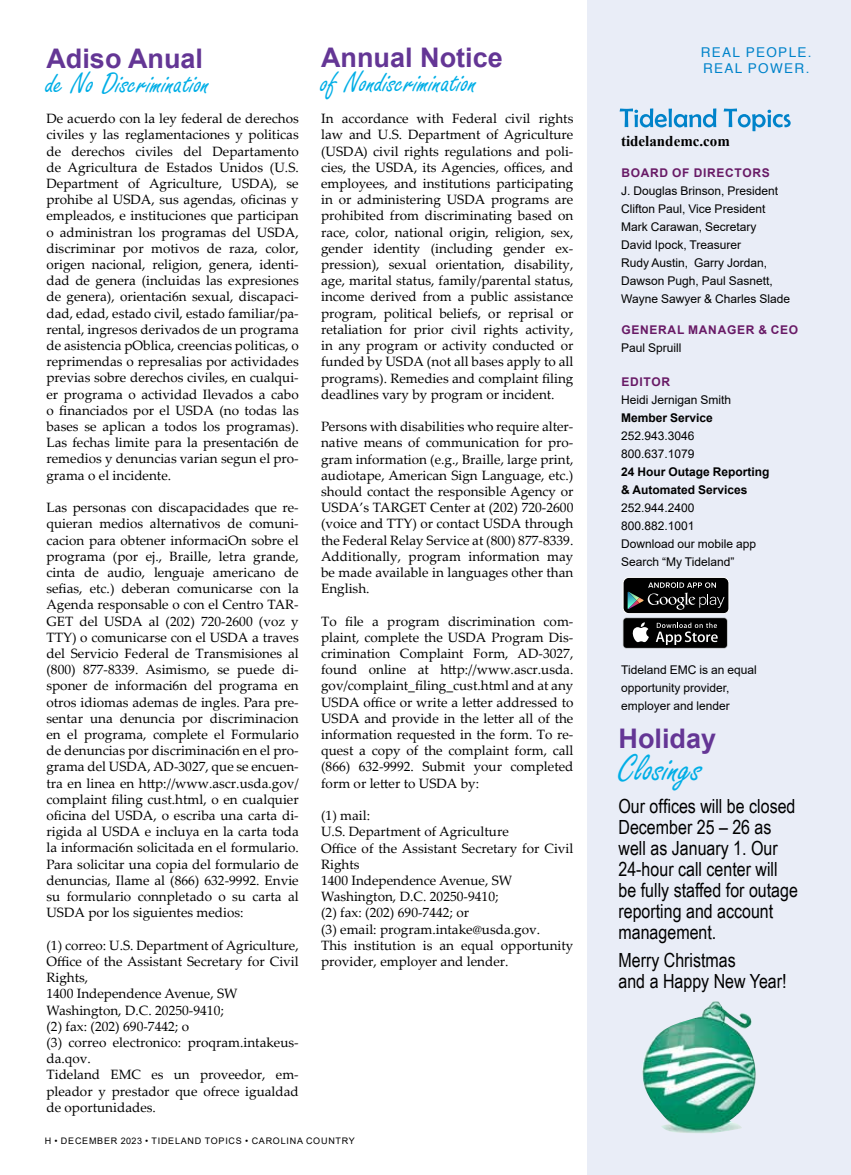
<style>
.page{position:relative;width:851px;height:1175px;background:#fff}
.page>*{position:absolute;margin:0;border:0;box-sizing:border-box;transform-origin:0 0}
.t1{font:40.5px "Freestyle Script";color:#00aee6}
.t2{font:31.5px "Freestyle Script";color:#00aee6}
.t3{font:700 27px "Arial";color:#643695}
.t4{font:19.5px/21px "Arial Narrow";color:#000}
.t5{font:700 15px "Times New Roman";color:#000}
.t6{font:13.5px/16.2px "Palatino Linotype";color:#000;text-align:justify}
.t7{font:13.5px "Helvetica";letter-spacing:.1em;color:#0083ca}
.t8{font:12px/18px "Arial";color:#000}
.t9{font:700 12px/18px "Arial";color:#000}
.t10{font:700 12px "Arial";letter-spacing:.06em;color:#681a66}
.t11{font:9px "Arial";letter-spacing:.085em;color:#000}
</style>
<div class="page">
<div style="left:587px;top:0;width:263px;height:1174px;background:#e9edf7"></div>
<svg style="left:619px;top:108px;width:171px;height:23px"></svg>
<img style="left:642px;top:1001px;width:114px;height:132px">
<div style="left:623px;top:577px;width:106px;height:36px;background:#000;border-radius:6px"></div>
<div style="left:622px;top:577px;width:107px;height:37px;border:1px solid #fff;border-radius:6px"></div>
<svg style="left:627px;top:582px;width:97px;height:27px"></svg>
<div style="left:622px;top:617px;width:105px;height:31px;background:#e3e7f0;border-radius:4px"></div>
<div style="left:623px;top:618px;width:104px;height:30px;background:#000;border-radius:3px"></div>
<svg style="left:632px;top:622px;width:17px;height:20px"></svg>
<svg style="left:655px;top:622px;width:62px;height:23px"></svg>
<h3 class="t3" style="left:46px;top:39px;width:158px">Adiso Anual</h3>
<h2 class="t2" style="left:46px;top:67px;width:165px">de No Discrimination</h2>
<p class="t6" style="left:46px;top:110px;width:254px">De acuerdo con la ley federal de derechos civiles y las reglamentaciones y politicas de derechos civiles del Departamento de Agricultura de Estados Unidos (U.S.<br>Department of Agriculture, USDA), se prohibe al USDA, sus agendas, oficinas y empleados, e instituciones que participan o administran los programas del USDA, discriminar por motivos de raza, color, origen nacional, religion, genera, identi&shy;dad de genera (incluidas las expresiones de genera), orientaci6n sexual, discapaci&shy;dad, edad, estado civil, estado familiar/pa&shy;rental, ingresos derivados de un programa de asistencia pOblica, creencias politicas, o reprimendas o represalias por actividades previas sobre derechos civiles, en cualqui&shy;er programa o actividad Ilevados a cabo o financiados por el USDA (no todas las bases se aplican a todos los programas).<br>Las fechas limite para la presentaci6n de remedios y denuncias varian segun el pro&shy;grama o el incidente.</p>
<p class="t6" style="left:46px;top:499px;width:254px">Las personas con discapacidades que re&shy;quieran medios alternativos de comuni&shy;cacion para obtener informaciOn sobre el programa (por ej., Braille, letra grande, cinta de audio, lenguaje americano de sefias, etc.) deberan comunicarse con la Agenda responsable o con el Centro TAR-GET del USDA al (202) 720-2600 (voz y TTY) o comunicarse con el USDA a traves del Servicio Federal de Transmisiones al (800) 877-8339. Asimismo, se puede di&shy;sponer de informaci6n del programa en otros idiomas ademas de ingles. Para pre&shy;sentar una denuncia por discriminacion en el programa, complete el Formulario de denuncias por discriminaci6n en el pro&shy;grama del USDA, AD-3027, que se encuen&shy;tra en linea en http://www.ascr.usda.gov/ complaint filing cust.html, o en cualquier oficina del USDA, o escriba una carta di&shy;rigida al USDA e incluya en la carta toda la informaci6n solicitada en el formulario.<br>Para solicitar una copia del formulario de denuncias, Ilame al (866) 632-9992. Envie su formulario connpletado o su carta al USDA por los siguientes medios:</p>
<p class="t6" style="left:46px;top:936px;width:254px;text-align:left">(1) correo: U.S. Department of Agriculture,<br>Office of the Assistant Secretary for Civil<br>Rights,<br>1400 Independence Avenue, SW<br>Washington, D.C. 20250-9410;<br>(2) fax: (202) 690-7442; o<br>(3) correo electronico: proqram.intakeus&shy;da.qov.<br>Tideland EMC es un proveedor, em&shy;pleador y prestador que ofrece igualdad de oportunidades.</p>
<p class="t7" style="left:700px;top:42px;width:112px">REAL PEOPLE.</p>
<h3 class="t3" style="left:321px;top:38px;width:183px">Annual Notice</h3>
<p class="t7" style="left:703px;top:58px;width:108px">REAL POWER.</p>
<h2 class="t2" style="left:321px;top:65px;width:157px">of Nondiscrimination</h2>
<p class="t6" style="left:321px;top:110px;width:254px">In accordance with Federal civil rights law and U.S. Department of Agriculture (USDA) civil rights regulations and poli&shy;cies, the USDA, its Agencies, offices, and employees, and institutions participating in or administering USDA programs are prohibited from discriminating based on race, color, national origin, religion, sex, gender identity (including gender ex&shy;pression), sexual orientation, disability, age, marital status, family/parental status, income derived from a public assistance program, political beliefs, or reprisal or retaliation for prior civil rights activity, in any program or activity conducted or funded by USDA (not all bases apply to all programs). Remedies and complaint filing deadlines vary by program or incident.</p>
<p class="t6" style="left:321px;top:418px;width:254px">Persons with disabilities who require alter&shy;native means of communication for pro&shy;gram information (e.g., Braille, large print, audiotape, American Sign Language, etc.) should contact the responsible Agency or USDA’s TARGET Center at (202) 720-2600 (voice and TTY) or contact USDA through the Federal Relay Service at (800) 877-8339.<br>Additionally, program information may be made available in languages other than English.</p>
<p class="t6" style="left:321px;top:612px;width:254px">To file a program discrimination com&shy;plaint, complete the USDA Program Dis&shy;crimination Complaint Form, AD-3027, found online at http://www.ascr.usda. gov/complaint_filing_cust.html and at any USDA office or write a letter addressed to USDA and provide in the letter all of the information requested in the form. To re&shy;quest a copy of the complaint form, call (866) 632-9992. Submit your completed form or letter to USDA by:</p>
<p class="t6" style="left:321px;top:807px;width:254px;text-align:left">(1) mail:<br>U.S. Department of Agriculture<br>Office of the Assistant Secretary for Civil<br>Rights<br>1400 Independence Avenue, SW<br>Washington, D.C. 20250-9410;<br>(2) fax: (202) 690-7442; or<br>(3) email: program.intake@usda.gov.<br>This institution is an equal opportunity provider, employer and lender.</p>
<h3 class="t4" style="left:618px;top:795px;width:181px">Our offices will be closed<br>December 25 – 26 as well as January 1. Our<br>24-hour call center will be fully staffed for outage reporting and account management.</h3>
<p class="t5" style="left:621px;top:131px;width:110px">tidelandemc.com</p>
<p class="t10" style="left:621px;top:164px;width:150px">BOARD OF DIRECTORS</p>
<p class="t8" style="left:621px;top:181px;width:170px">J. Douglas Brinson, President<br>Clifton Paul, Vice President<br>Mark Carawan, Secretary<br>David Ipock, Treasurer<br>Rudy Austin, Garry Jordan,<br>Dawson Pugh, Paul Sasnett,<br>Wayne Sawyer &amp; Charles Slade</p>
<p class="t10" style="left:621px;top:321px;width:178px">GENERAL MANAGER &amp; CEO</p>
<p class="t8" style="left:621px;top:338px;width:62px">Paul Spruill</p>
<p class="t10" style="left:621px;top:373px;width:50px">EDITOR</p>
<p class="t8" style="left:621px;top:390px;width:112px">Heidi Jernigan Smith</p>
<p class="t9" style="left:621px;top:409px;width:93px">Member Service</p>
<p class="t8" style="left:621px;top:426px;width:75px">252.943.3046<br>800.637.1079</p>
<p class="t9" style="left:621px;top:463px;width:150px">24 Hour Outage Reporting &amp; Automated Services</p>
<p class="t8" style="left:621px;top:498px;width:137px">252.944.2400<br>800.882.1001<br>Download our mobile app<br>Search “My Tideland”</p>
<p class="t8" style="left:621px;top:660px;width:137px">Tideland EMC is an equal opportunity provider, employer and lender</p>
<h3 class="t3" style="left:618px;top:719px;width:99px">Holiday</h3>
<h1 class="t1" style="left:618px;top:746px;width:85px">Closings</h1>
<h3 class="t4" style="left:618px;top:949px;width:170px">Merry Christmas<br>and a Happy New Year!</h3>
<p class="t11" style="left:45px;top:1134px;width:312px">H • DECEMBER 2023 • TIDELAND TOPICS • CAROLINA COUNTRY</p>
</div>
